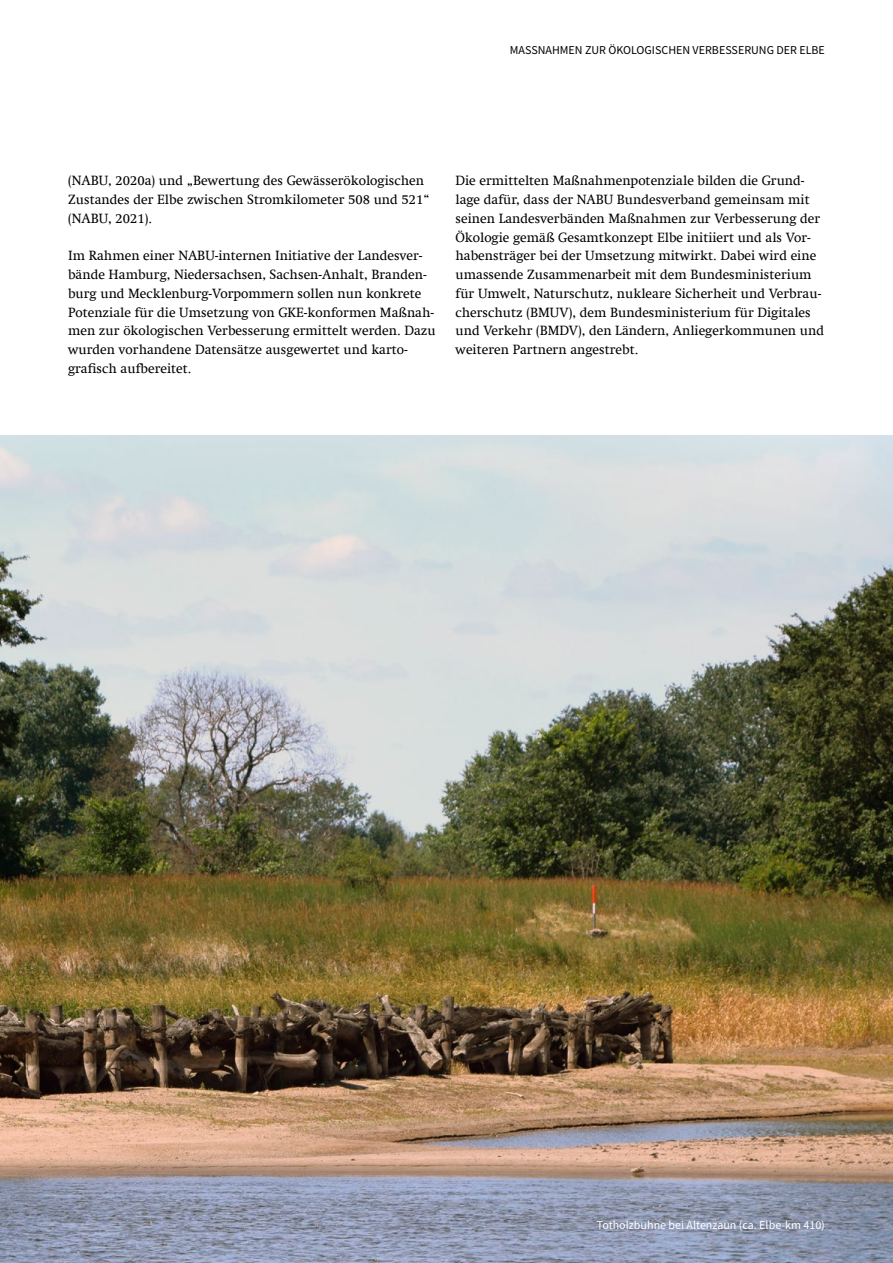
<style>
.page{position:relative;width:893px;height:1263px;background:#fff}
.page>*{position:absolute;margin:0;border:0;box-sizing:border-box;transform-origin:0 0}
.t1{font:13.5px/18.8px "Swift Com";color:#000}
.t2{font:12px "Source Sans Pro";color:#000}
.t3{font:12px "Source Sans Pro";color:#fff}
</style>
<div class="page">
<img style="left:0;top:436px;width:893px;height:827px">
<p class="t2" style="left:510px;top:42px;width:317px">MASSNAHMEN ZUR ÖKOLOGISCHEN VERBESSERUNG DER ELBE</p>
<p class="t1" style="left:68px;top:171px;width:363px">(NABU, 2020a) und „Bewertung des Gewässerökologischen<br>Zustandes der Elbe zwischen Stromkilometer 508 und 521“ (NABU, 2021).</p>
<p class="t1" style="left:68px;top:246px;width:369px">Im Rahmen einer NABU-internen Initiative der Landesver&shy;bände Hamburg, Niedersachsen, Sachsen-Anhalt, Branden&shy;burg und Mecklenburg-Vorpommern sollen nun konkrete Potenziale für die Umsetzung von GKE-konformen Maßnah&shy;men zur ökologischen Verbesserung ermittelt werden. Dazu wurden vorhandene Datensätze ausgewertet und karto&shy;grafisch aufbereitet.</p>
<p class="t1" style="left:455px;top:171px;width:370px">Die ermittelten Maßnahmenpotenziale bilden die Grund&shy;lage dafür, dass der NABU Bundesverband gemeinsam mit seinen Landesverbänden Maßnahmen zur Verbesserung der Ökologie gemäß Gesamtkonzept Elbe initiiert und als Vor&shy;habensträger bei der Umsetzung mitwirkt. Dabei wird eine umassende Zusammenarbeit mit dem Bundesministerium für Umwelt, Naturschutz, nukleare Sicherheit und Verbrau&shy;cherschutz (BMUV), dem Bundesministerium für Digitales und Verkehr (BMDV), den Ländern, Anliegerkommunen und weiteren Partnern angestrebt.</p>
<p class="t3" style="left:597px;top:1218px;width:230px">Totholzbuhne bei Altenzaun (ca. Elbe-km 410)</p>
</div>
